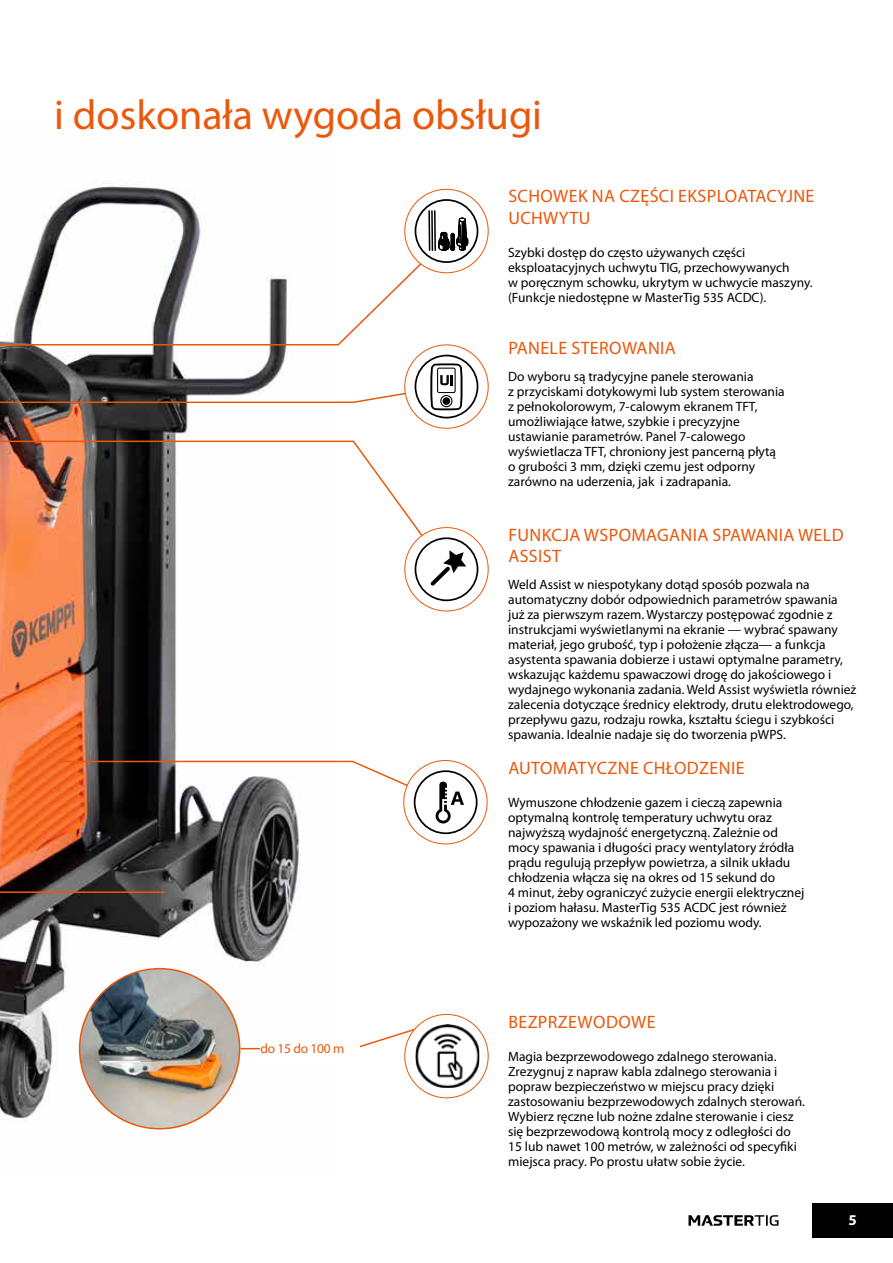
<style>
.page{position:relative;width:893px;height:1263px;background:#fff}
.page>*{position:absolute;margin:0;border:0;box-sizing:border-box;transform-origin:0 0}
.t1{font:42px "Myriad Pro";color:#ea580c}
.t2{font:18px/21.6px "Myriad Pro";letter-spacing:.02em;color:#ea580c}
.t3{font:700 15px "Myriad Pro";color:#fff}
.t4{font:13.5px/15px "Myriad Pro";color:#000}
.t5{font:13.5px "Myriad Pro";letter-spacing:-.02em;color:#ea580c}
</style>
<div class="page">
<svg style="left:688px;top:1215px;width:90px;height:11px"></svg>
<img style="left:0;top:183px;width:300px;height:947px">
<svg style="left:0;top:891px;width:166px;height:113px"></svg>
<div style="left:812px;top:1203px;width:81px;height:34px;background:#000"></div>
<svg style="left:0;top:355px;width:478px;height:63px"></svg>
<div style="left:442px;top:397px;width:8px;height:8px;background:#000;border-radius:50%"></div>
<svg style="left:57px;top:760px;width:421px;height:74px"></svg>
<img style="left:80px;top:969px;width:160px;height:160px;border-radius:80px">
<svg style="left:239px;top:1017px;width:191px;height:33px"></svg>
<div style="left:405px;top:1014px;width:83px;height:84px;background:#fff;border-radius:50%"></div>
<img style="left:416px;top:1024px;width:63px;height:64px">
<svg style="left:0;top:440px;width:440px;height:131px"></svg>
<div style="left:405px;top:528px;width:83px;height:83px;background:#fff;border-radius:50%"></div>
<svg style="left:415px;top:537px;width:63px;height:64px"></svg>
<svg style="left:0;top:199px;width:478px;height:147px"></svg>
<div style="left:260px;top:1043px;width:100px;height:21px;background:#fff"></div>
<h1 class="t1" style="left:54px;top:89px;width:489px">i doskonała wygoda obsługi</h1>
<h2 class="t2" style="left:508px;top:185px;width:308px">SCHOWEK NA CZĘŚCI EKSPLOATACYJNE<br>UCHWYTU</h2>
<p class="t4" style="left:508px;top:245px;width:306px">Szybki dostęp do często używanych części eksploatacyjnych uchwytu TIG, przechowywanych<br>w poręcznym schowku, ukrytym w uchwycie maszyny. (Funkcje niedostępne w MasterTig 535 ACDC).</p>
<h2 class="t2" style="left:508px;top:337px;width:169px">PANELE STEROWANIA</h2>
<p class="t4" style="left:508px;top:369px;width:278px">Do wyboru są tradycyjne panele sterowania<br>z przyciskami dotykowymi lub system sterowania z pełnokolorowym, 7-calowym ekranem TFT, umożliwiające łatwe, szybkie i precyzyjne ustawianie parametrów. Panel 7-calowego wyświetlacza TFT, chroniony jest pancerną płytą o grubości 3 mm, dzięki czemu jest odporny zarówno na uderzenia, jak i zadrapania.</p>
<h2 class="t2" style="left:508px;top:524px;width:337px">FUNKCJA WSPOMAGANIA SPAWANIA WELD<br>ASSIST</h2>
<p class="t4" style="left:508px;top:577px;width:350px">Weld Assist w niespotykany dotąd sposób pozwala na automatyczny dobór odpowiednich parametrów spawania już za pierwszym razem. Wystarczy postępować zgodnie z instrukcjami wyświetlanymi na ekranie — wybrać spawany materiał, jego grubość, typ i położenie złącza— a funkcja asystenta spawania dobierze i ustawi optymalne parametry, wskazując każdemu spawaczowi drogę do jakościowego i wydajnego wykonania zadania. Weld Assist wyświetla również zalecenia dotyczące średnicy elektrody, drutu elektrodowego, przepływu gazu, rodzaju rowka, kształtu ściegu i szybkości spawania. Idealnie nadaje się do tworzenia pWPS.</p>
<p class="t5" style="left:260px;top:1040px;width:85px">do 15 do 100 m</p>
<h2 class="t2" style="left:508px;top:757px;width:238px">AUTOMATYCZNE CHŁODZENIE</h2>
<p class="t4" style="left:508px;top:795px;width:298px">Wymuszone chłodzenie gazem i cieczą zapewnia optymalną kontrolę temperatury uchwytu oraz najwyższą wydajność energetyczną. Zależnie od mocy spawania i długości pracy wentylatory źródła prądu regulują przepływ powietrza, a silnik układu chłodzenia włącza się na okres od 15 sekund do<br>4 minut, żeby ograniczyć zużycie energii elektrycznej i poziom hałasu. MasterTig 535 ACDC jest również wypozażony we wskaźnik led poziomu wody.</p>
<h2 class="t2" style="left:508px;top:1010px;width:149px">BEZPRZEWODOWE</h2>
<p class="t4" style="left:508px;top:1048px;width:298px">Magia bezprzewodowego zdalnego sterowania.<br>Zrezygnuj z napraw kabla zdalnego sterowania i popraw bezpieczeństwo w miejscu pracy dzięki zastosowaniu bezprzewodowych zdalnych sterowań.<br>Wybierz ręczne lub nożne zdalne sterowanie i ciesz się bezprzewodową kontrolą mocy z odległości do 15 lub nawet 100 metrów, w zależności od specyfiki miejsca pracy. Po prostu ułatw sobie życie.</p>
<p class="t3" style="left:848px;top:1210px;width:10px">5</p>
</div>
